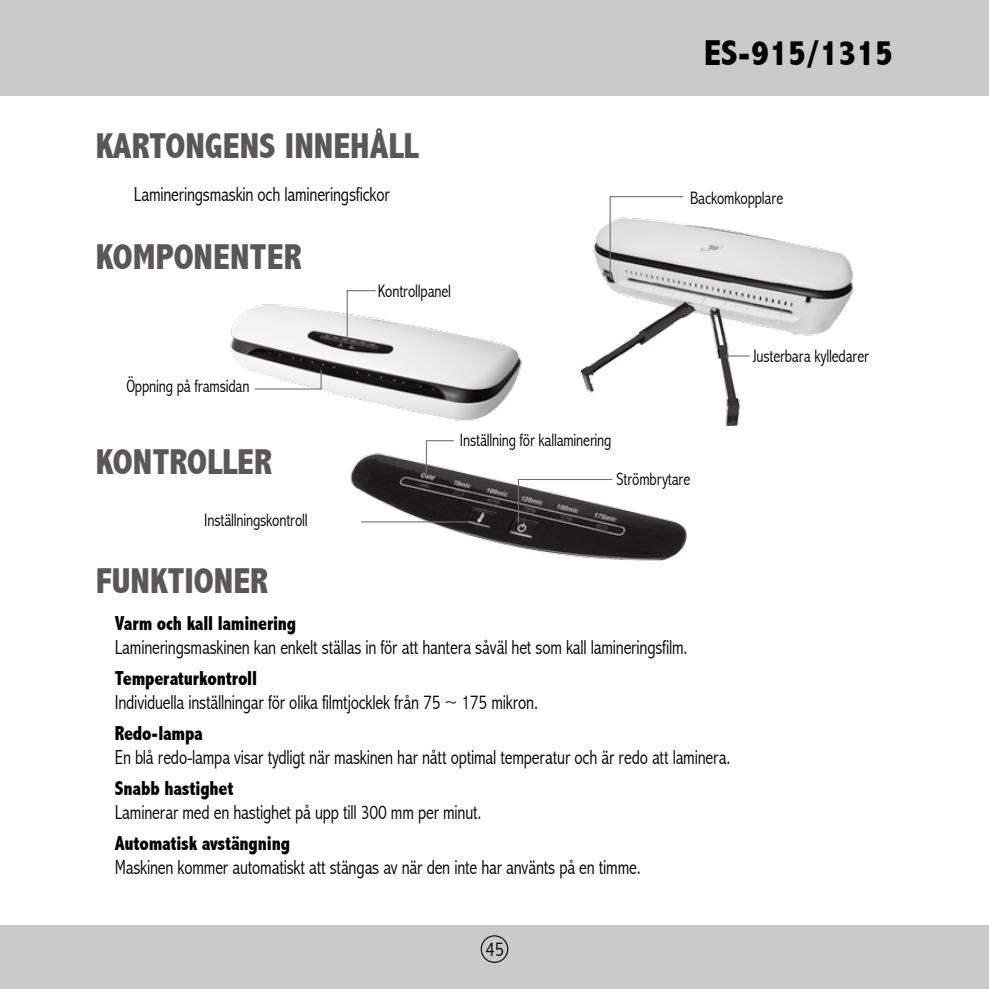
<style>
.page{position:relative;width:989px;height:989px;background:#fff}
.page>*{position:absolute;margin:0;border:0;box-sizing:border-box;transform-origin:0 0}
.t1{font:800 condensed 36px "Abadi";color:#595757}
.t2{font:800 condensed 36px "Abadi";color:#000}
.t3{font:300 condensed 20.25px "Abadi";letter-spacing:-.01em;color:#000;scale:.95 1}
.t4{font:800 condensed 20.25px "Abadi";letter-spacing:-.01em;color:#000;scale:.95 1}
.t5{font:300 condensed 20.25px "Abadi";letter-spacing:-.01em;color:#000}
.t6{font:300 condensed 18px "Abadi";letter-spacing:-.01em;color:#000;scale:.95 1}
</style>
<div class="page">
<div style="left:0;top:0;width:989px;height:96px;background:#c9caca"></div>
<div style="left:0;top:925px;width:989px;height:64px;background:#c9caca"></div>
<div style="left:481px;top:935px;width:27px;height:28px;border:1px solid #000;border-radius:50%"></div>
<img style="left:230px;top:304px;width:292px;height:118px">
<svg style="left:253px;top:368px;width:69px;height:22px"></svg>
<svg style="left:346px;top:290px;width:31px;height:51px"></svg>
<img style="left:579px;top:224px;width:275px;height:202px">
<svg style="left:725px;top:355px;width:24px;height:1px"></svg>
<svg style="left:609px;top:196px;width:75px;height:79px"></svg>
<img style="left:350px;top:453px;width:337px;height:108px">
<svg style="left:517px;top:478px;width:96px;height:47px"></svg>
<svg style="left:425px;top:440px;width:30px;height:34px"></svg>
<hr style="left:361px;top:521px;width:113px;height:1px;background:#727171">
<h1 class="t2" style="left:704px;top:33px;width:190px">ES-915/1315</h1>
<h1 class="t1" style="left:96px;top:125px;width:324px">KARTONGENS INNEHÅLL</h1>
<p class="t3" style="left:134px;top:182px;width:271px">Lamineringsmaskin och lamineringsfickor</p>
<h1 class="t1" style="left:96px;top:236px;width:207px">KOMPONENTER</h1>
<p class="t6" style="left:378px;top:280px;width:79px">Kontrollpanel</p>
<p class="t6" style="left:690px;top:187px;width:100px">Backomkopplare</p>
<p class="t6" style="left:126px;top:375px;width:131px">Öppning på framsidan</p>
<h1 class="t1" style="left:96px;top:441px;width:178px">KONTROLLER</h1>
<p class="t6" style="left:204px;top:510px;width:111px">Inställningskontroll</p>
<p class="t6" style="left:460px;top:429px;width:161px">Inställning för kallaminering</p>
<p class="t6" style="left:616px;top:468px;width:79px">Strömbrytare</p>
<p class="t6" style="left:753px;top:345px;width:124px">Justerbara kylledarer</p>
<h1 class="t1" style="left:96px;top:560px;width:174px">FUNKTIONER</h1>
<p class="t4" style="left:115px;top:611px;width:192px">Varm och kall laminering</p>
<p class="t3" style="left:115px;top:635px;width:604px">Lamineringsmaskinen kan enkelt ställas in för att hantera såväl het som kall lamineringsfilm.</p>
<p class="t4" style="left:115px;top:666px;width:151px">Temperaturkontroll</p>
<p class="t3" style="left:115px;top:690px;width:447px">Individuella inställningar för olika filmtjocklek från 75 ~ 175 mikron.</p>
<p class="t4" style="left:115px;top:721px;width:94px">Redo-lampa</p>
<p class="t3" style="left:115px;top:745px;width:649px">En blå redo-lampa visar tydligt när maskinen har nått optimal temperatur och är redo att laminera.</p>
<p class="t4" style="left:115px;top:776px;width:127px">Snabb hastighet</p>
<p class="t3" style="left:115px;top:800px;width:387px">Laminerar med en hastighet på upp till 300 mm per minut.</p>
<p class="t4" style="left:115px;top:831px;width:186px">Automatisk avstängning</p>
<p class="t3" style="left:115px;top:855px;width:555px">Maskinen kommer automatiskt att stängas av när den inte har använts på en timme.</p>
<p class="t5" style="left:485px;top:937px;width:20px">45</p>
</div>
